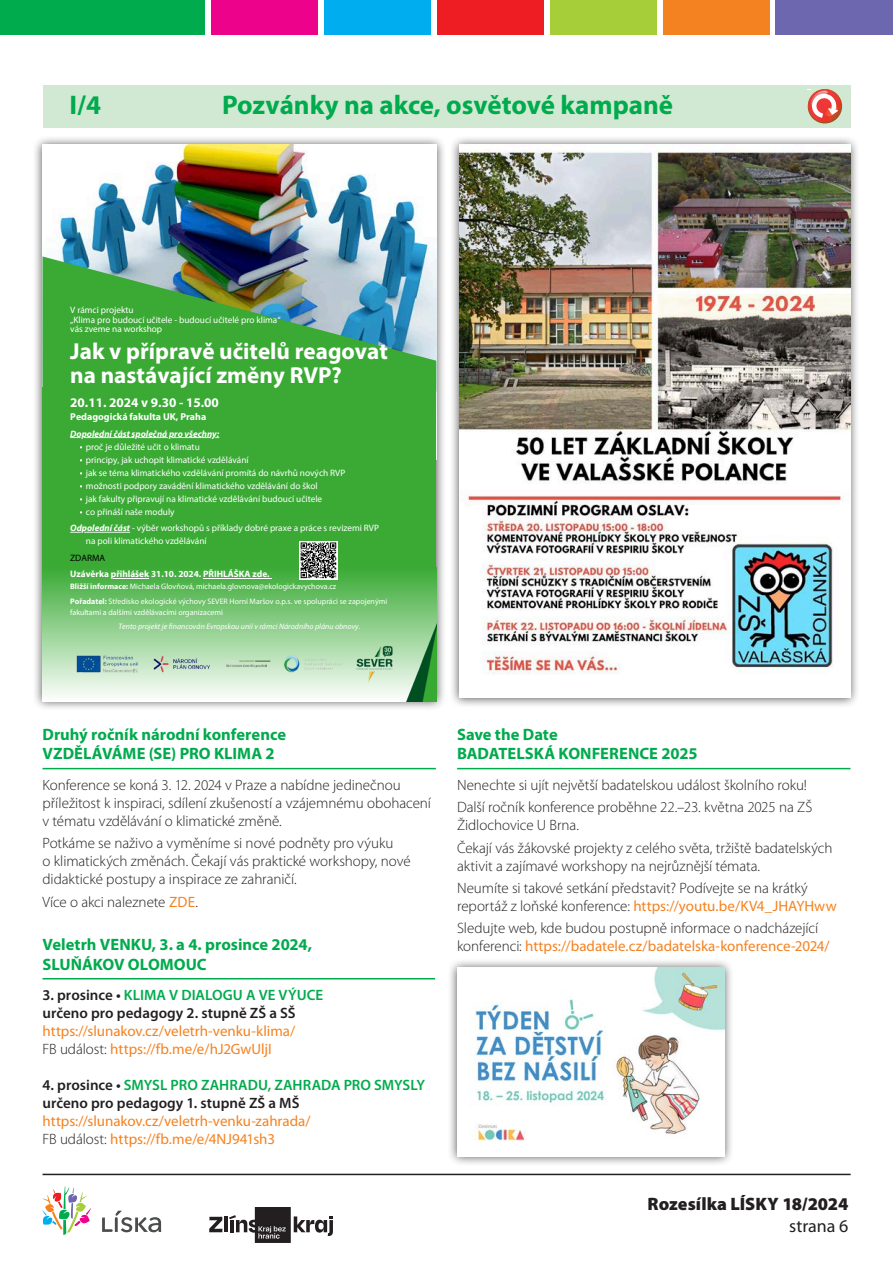
<style>
.page{position:relative;width:893px;height:1263px;background:#fff}
.page>*{position:absolute;margin:0;border:0;box-sizing:border-box;transform-origin:0 0}
.nadpis{font:700 27px "Myriad Pro";color:#00ab4d}
.t1{font:700 23.1px/24.3px "Myriad Pro";color:#fff}
.t2{font:900 18px "Myriad Pro";color:#231f20}
.t3{font:18px "Myriad Pro";color:#231f20}
.podtržený_podnadpis{font:700 16.5px/19.8px "Myriad Pro";color:#00ab4d}
.text{font:300 15px/18px "Myriad Pro";letter-spacing:-.005em;color:#231f20}
.text-2{font:15px "Myriad Pro";color:#f58220}
.text-3{font:600 15px "Myriad Pro";color:#00ab4d}
.text-4{font:600 15px "Myriad Pro";letter-spacing:.005em;color:#231f20}
.t4{font:700 13.2px "Myriad Pro";color:#fff}
.t5{font:700 9.9px "Myriad Pro";color:#fff}
.t6{font:9.3px/13px "Myriad Pro";color:#fff}
.t7{font:700 9.3px/16.5px "Myriad Pro";color:#fff}
.t8{font:7.95px/14.5px "Myriad Pro";color:#fff}
.t9{font:italic 7.95px/14.5px "Myriad Pro";color:#fff}
.s1{font-weight:700;font-style:italic}
.s2{font-weight:400;color:#000}
.s3{font-weight:700}
.s4{font-style:normal}
.s5{font-weight:400;color:#f58220}
.s6{color:#231f20}
.s7{font-weight:300;color:#231f20}
</style>
<div class="page">
<div style="left:0;top:0;width:205px;height:34px;background:#00ab4d"></div>
<div style="left:211px;top:0;width:107px;height:34px;background:#ed028c"></div>
<div style="left:324px;top:0;width:107px;height:34px;background:#00aeef"></div>
<div style="left:437px;top:0;width:107px;height:34px;background:#ee1d23"></div>
<div style="left:550px;top:0;width:107px;height:34px;background:#a6ce39"></div>
<div style="left:663px;top:0;width:107px;height:34px;background:#f58220"></div>
<div style="left:776px;top:0;width:117px;height:34px;background:#6c67ae"></div>
<svg style="left:102px;top:1211px;width:59px;height:21px"></svg>
<svg style="left:43px;top:1186px;width:48px;height:49px"></svg>
<hr style="left:43px;top:1174px;width:808px;height:1px;background:#231f20">
<svg style="left:209px;top:1217px;width:13px;height:15px"></svg>
<hr style="left:224px;top:1216px;width:4px;height:16px;background:#231f20">
<svg style="left:229px;top:1207px;width:104px;height:36px"></svg>
<div style="left:43px;top:85px;width:808px;height:43px;background:#d1e9d3"></div>
<svg style="left:808px;top:89px;width:34px;height:35px"></svg>
<hr style="left:457px;top:768px;width:393px;height:1px;background:#00ab4d">
<hr style="left:43px;top:768px;width:393px;height:1px;background:#00ab4d">
<div style="left:33px;top:135px;width:413px;height:576px;background:#231f20;opacity:.75"></div>
<img style="left:43px;top:145px;width:393px;height:111px">
<img style="left:43px;top:256px;width:393px;height:132px">
<div style="left:43px;top:388px;width:393px;height:186px;background:#3aaa35"></div>
<div style="left:43px;top:567px;width:133px;height:134px;background:linear-gradient(to bottom,#39aa35,#fbfdfb)"></div>
<svg style="left:176px;top:574px;width:134px;height:127px;background:#92d090"></svg>
<svg style="left:310px;top:574px;width:126px;height:127px;background:#7ec77b"></svg>
<img style="left:407px;top:620px;width:29px;height:81px">
<img style="left:332px;top:634px;width:86px;height:61px">
<img style="left:70px;top:647px;width:278px;height:34px">
<hr style="left:171px;top:437px;width:40px;height:1px;background:#fff">
<hr style="left:138px;top:437px;width:30px;height:1px;background:#fff">
<hr style="left:84px;top:437px;width:50px;height:1px;background:#fff">
<hr style="left:84px;top:532px;width:46px;height:1px;background:#fff">
<hr style="left:114px;top:578px;width:35px;height:1px;background:#fff">
<hr style="left:203px;top:578px;width:67px;height:1px;background:#fff">
<svg style="left:299px;top:541px;width:39px;height:39px"></svg>
<svg style="left:300px;top:542px;width:37px;height:36px"></svg>
<div style="left:450px;top:135px;width:410px;height:573px;background:#231f20;opacity:.75"></div>
<img style="left:459px;top:145px;width:391px;height:553px">
<hr style="left:43px;top:978px;width:392px;height:1px;background:#00ab4d">
<div style="left:447px;top:958px;width:287px;height:208px;background:#231f20;opacity:.75"></div>
<img style="left:457px;top:967px;width:268px;height:190px">
<p class="nadpis" style="left:69px;top:88px;width:33px">I/4</p>
<p class="nadpis" style="left:222px;top:88px;width:452px">Pozvánky na akce, osvětové kampaně</p>
<p class="t6" style="left:70px;top:305px;width:212px;line-height:9.8px">V rámci projektu<br>„Klima pro budoucí učitele - budoucí učitelé pro klima“ vás zveme na workshop</p>
<p class="t1" style="left:70px;top:338px;width:319px">Jak v přípravě učitelů reagovat na nastávající změny RVP?</p>
<p class="t4" style="left:70px;top:394px;width:150px">20.11. 2024 v 9.30 - 15.00</p>
<p class="t5" style="left:70px;top:410px;width:137px">Pedagogická fakulta UK, Praha</p>
<p class="t6" style="left:86px;top:427px;width:261px;text-indent:-16px"><span class="s1">Dopolední část společná pro všechny:<br></span>proč je důležité učit o klimatu<br>principy, jak uchopit klimatické vzdělávání<br>jak se téma klimatického vzdělávání promítá do návrhů nových RVP možnosti podpory zavádění klimatického vzdělávání do škol<br>jak fakulty připravují na klimatické vzdělávání budoucí učitele<br>co přináší naše moduly</p>
<p class="t6" style="left:86px;top:521px;width:295px;text-indent:-16px"><span class="s1">Odpolední část</span> - výběr workshopů s příklady dobré praxe a práce s revizemi RVP na poli klimatického vzdělávání</p>
<p class="t7" style="left:70px;top:549px;width:201px"><span class="s2">ZDARMA<br></span>Uzávěrka přihlášek 31.10. 2024. PŘIHLÁŠKA zde.</p>
<p class="t8" style="left:70px;top:579px;width:319px"><span class="s3">Bližší informace:</span> Michaela Glovňová, michaela.glovnova@ekologickavychova.cz<br><span class="s3">Pořadatel:</span> Středisko ekologické výchovy SEVER Horní Maršov o.p.s. ve spolupráci se zapojenými</p>
<p class="t9" style="left:118px;top:605px;width:244px;text-indent:-48px"><span class="s4">fakultami a dalšími vzdělávacími organizacemi<br></span>Tento projekt je financován Evropskou unií v rámci Národního plánu obnovy.</p>
<p class="podtržený_podnadpis" style="left:43px;top:723px;width:245px">Druhý ročník národní konference</p>
<p class="podtržený_podnadpis" style="left:43px;top:743px;width:234px">VZDĚLÁVÁME (SE) PRO KLIMA 2</p>
<p class="text" style="left:43px;top:776px;width:390px">Konference se koná 3. 12. 2024 v Praze a nabídne jedinečnou příležitost k inspiraci, sdílení zkušeností a vzájemnému obohacení v tématu vzdělávání o klimatické změně.</p>
<p class="text" style="left:43px;top:834px;width:370px">Potkáme se naživo a vyměníme si nové podněty pro výuku<br>o klimatických změnách. Čekají vás praktické workshopy, nové didaktické postupy a inspirace ze zahraničí.</p>
<p class="text" style="left:43px;top:892px;width:157px">Více o akci naleznete <span class="s5">ZDE</span>.</p>
<p class="podtržený_podnadpis" style="left:43px;top:934px;width:271px">Veletrh VENKU, 3. a 4. prosince 2024,<br>SLUŇÁKOV OLOMOUC</p>
<p class="text-3" style="left:43px;top:986px;width:282px"><span class="s6">3. prosince •</span> KLIMA V DIALOGU A VE VÝUCE</p>
<p class="text-4" style="left:43px;top:1004px;width:255px">určeno pro pedagogy 2. stupně ZŠ a SŠ</p>
<p class="text-2" style="left:43px;top:1022px;width:254px">https://slunakov.cz/veletrh-venku-klima/</p>
<p class="text-2" style="left:43px;top:1040px;width:231px"><span class="s7">FB událost:</span> https://fb.me/e/hJ2GwUljI</p>
<p class="text-3" style="left:43px;top:1076px;width:384px"><span class="s6">4. prosince •</span> SMYSL PRO ZAHRADU, ZAHRADA PRO SMYSLY</p>
<p class="text-4" style="left:43px;top:1094px;width:258px">určeno pro pedagogy 1. stupně ZŠ a MŠ</p>
<p class="text-2" style="left:43px;top:1112px;width:270px">https://slunakov.cz/veletrh-venku-zahrada/</p>
<p class="text-2" style="left:43px;top:1130px;width:234px"><span class="s7">FB událost:</span> https://fb.me/e/4NJ941sh3</p>
<p class="podtržený_podnadpis" style="left:457px;top:723px;width:102px">Save the Date</p>
<p class="podtržený_podnadpis" style="left:457px;top:743px;width:242px">BADATELSKÁ KONFERENCE 2025</p>
<p class="text" style="left:457px;top:776px;width:351px">Nenechte si ujít největší badatelskou událost školního roku!</p>
<p class="text" style="left:457px;top:798px;width:357px">Další ročník konference proběhne 22.–23. května 2025 na ZŠ<br>Židlochovice U Brna.</p>
<p class="text" style="left:457px;top:838px;width:377px">Čekají vás žákovské projekty z celého světa, tržiště badatelských aktivit a zajímavé workshopy na nejrůznější témata.</p>
<p class="text" style="left:457px;top:879px;width:381px">Neumíte si takové setkání představit? Podívejte se na krátký reportáž z loňské konference: <span class="s5">https://youtu.be/KV4_JHAYHww</span></p>
<p class="text" style="left:457px;top:919px;width:374px">Sledujte web, kde budou postupně informace o nadcházející konferenci: <span class="s5">https://badatele.cz/badatelska-konference-2024/</span></p>
<p class="t2" style="left:648px;top:1192px;width:202px">Rozesílka LÍSKY 18/2024</p>
<p class="t3" style="left:789px;top:1215px;width:61px">strana 6</p>
</div>
